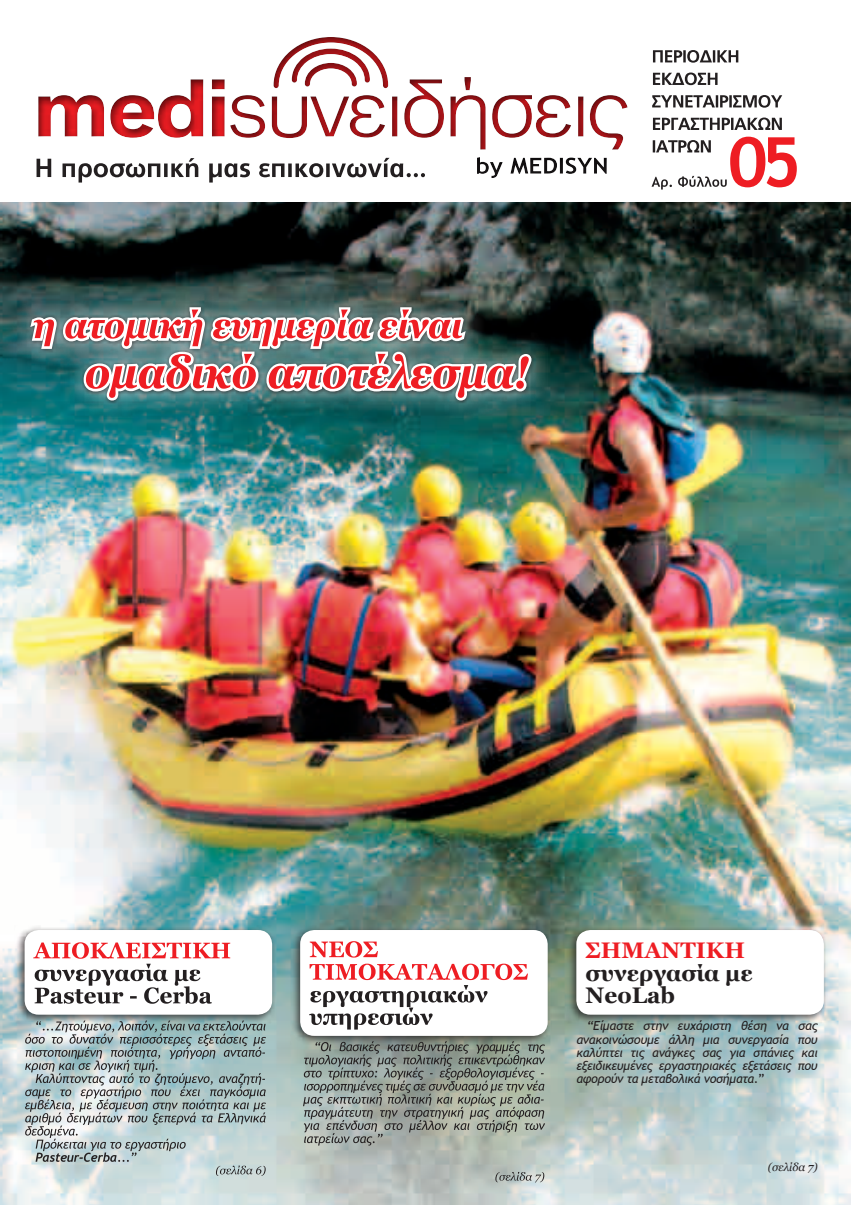
<style>
.page{position:relative;width:851px;height:1205px;background:#fff}
.page>*{position:absolute;margin:0;border:0;box-sizing:border-box;transform-origin:0 0}
.t1{font:700 22.5px/22.5px "Georgia";color:#231f20}
.t2{font:700 22.5px "Georgia";color:#ee1d23}
.t3{font:italic 12.5px/13.1px "Trebuchet MS";letter-spacing:-.02em;color:#231f20;text-align:justify}
.t4{font:italic 11.25px "Georgia";color:#231f20}
.s1{font-style:normal}
</style>
<div class="page">
<img style="left:0;top:202px;width:850px;height:1003px">
<div style="left:3px;top:279px;width:545px;height:139px;background:#fff;opacity:.75"></div>
<div style="left:26px;top:303px;width:442px;height:50px;background:#231f20;opacity:.75"></div>
<svg style="left:27px;top:305px;width:507px;height:100px"></svg>
<div style="left:38px;top:29px;width:682px;height:151px;background:#231f20;opacity:.75"></div>
<svg style="left:652px;top:118px;width:129px;height:12px"></svg>
<svg style="left:652px;top:95px;width:130px;height:13px"></svg>
<svg style="left:652px;top:73px;width:65px;height:12px"></svg>
<svg style="left:652px;top:50px;width:86px;height:13px"></svg>
<svg style="left:651px;top:137px;width:145px;height:52px"></svg>
<svg style="left:37px;top:158px;width:388px;height:25px"></svg>
<svg style="left:25px;top:1023px;width:241px;height:153px;background:#a7b8b9"></svg>
<div style="left:15px;top:925px;width:261px;height:98px;background:#231f20;opacity:.75"></div>
<div style="left:25px;top:930px;width:247px;height:84px;background:#fff;border-radius:14px"></div>
<svg style="left:33px;top:942px;width:197px;height:62px"></svg>
<div style="left:290px;top:925px;width:261px;height:120px;background:#231f20;opacity:.75"></div>
<div style="left:300px;top:930px;width:247px;height:106px;background:#fff;border-radius:14px"></div>
<svg style="left:309px;top:963px;width:219px;height:66px"></svg>
<svg style="left:310px;top:941px;width:68px;height:16px"></svg>
<div style="left:566px;top:925px;width:261px;height:98px;background:#231f20;opacity:.75"></div>
<div style="left:576px;top:930px;width:247px;height:84px;background:#fff;border-radius:14px"></div>
<svg style="left:495px;top:1172px;width:49px;height:10px"></svg>
<svg style="left:303px;top:1041px;width:242px;height:104px;background:#8d958d"></svg>
<h1 class="t2" style="left:585px;top:936px;width:161px">ΣΗΜΑΝΤΙΚΗ</h1>
<h1 class="t1" style="left:585px;top:962px;width:168px">συνεργασία με<br>NeoLab</h1>
<p class="t3" style="left:576px;top:1019px;width:243px;text-indent:11px">“Είμαστε στην ευχάριστη θέση να σας ανακοινώσουμε άλλη μια συνεργασία που καλύπτει τις ανάγκες σας για σπάνιες και εξειδικευμένες εργαστηριακές εξετάσεις που αφορούν τα μεταβολικά νοσήματα.<span class="s1">”</span></p>
<p class="t4" style="left:767px;top:1160px;width:51px">(σελίδα 7)</p>
</div>
